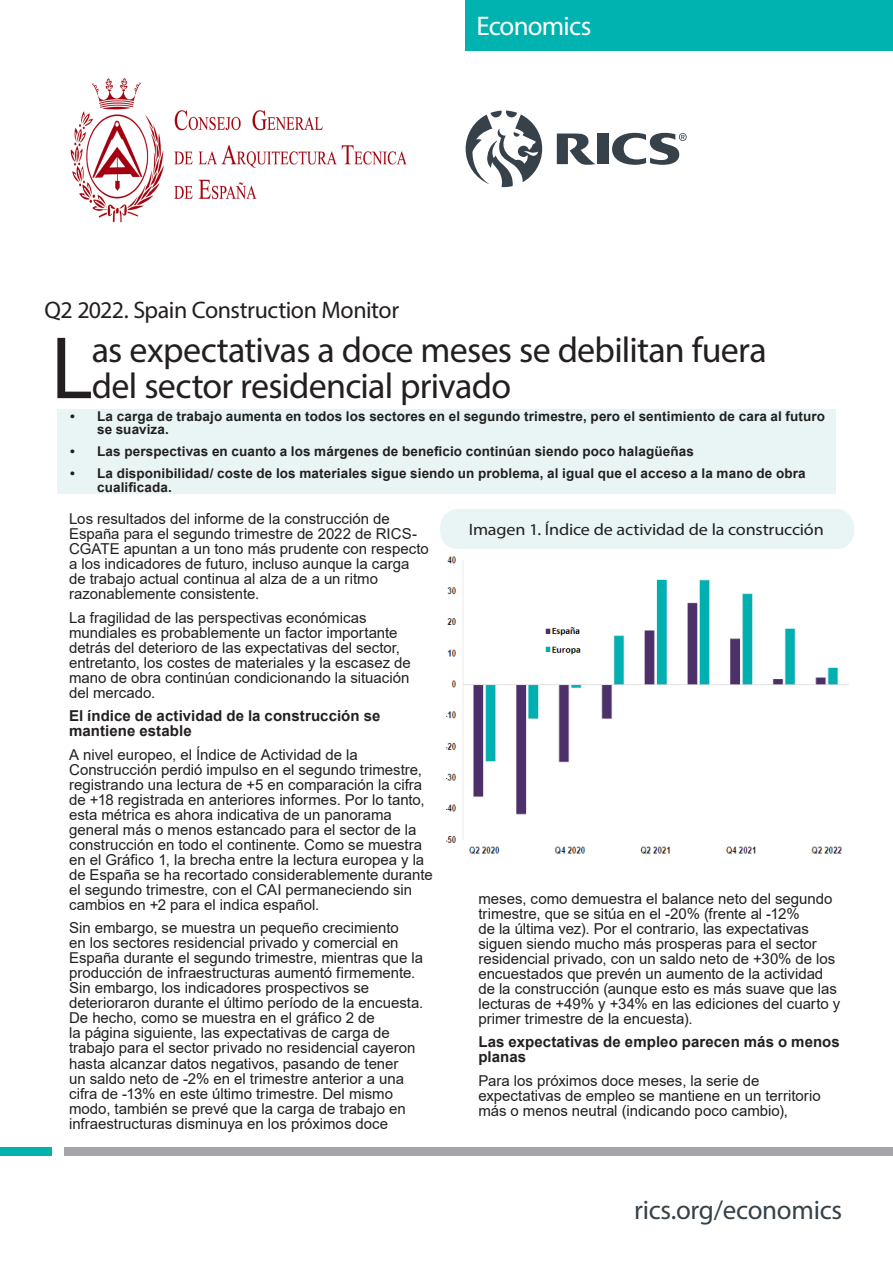
<style>
.page{position:relative;width:893px;height:1263px;background:#fff}
.page>*{position:absolute;margin:0;border:0;box-sizing:border-box;transform-origin:0 0}
.Document_Cover_Title{font:89.4px "Myriad Pro";color:#231f20}
.Document_Cover_Title-2{font:36px/36px "Myriad Pro";letter-spacing:-.02em;color:#231f20}
.t1{font:27px "Myriad Pro";letter-spacing:-.01em;color:#36414a}
.t2{font:27px "Myriad Pro";letter-spacing:-.03em;color:#fff}
.Document_Cover_Sub-t{font:24px "Myriad Pro";letter-spacing:-.02em;color:#231f20}
.Chart_description_te{font:16.5px "Myriad Pro";letter-spacing:-.01em;color:#231f20;scale:1.1 1}
.Key_Findings{font:15px/15px "Arial";color:#231f20}
.Key_Findings-2{font:700 15px/15px "Arial";letter-spacing:.005em;color:#231f20}
.t3{font:700 13.5px/13.5px "Arial";letter-spacing:.01em;color:#231f20}
</style>
<div class="page">
<div style="left:466px;top:0;width:427px;height:51px;background:#00b3b0"></div>
<svg style="left:466px;top:111px;width:76px;height:76px"></svg>
<svg style="left:612px;top:133px;width:75px;height:32px"></svg>
<svg style="left:557px;top:133px;width:38px;height:32px"></svg>
<div style="left:597px;top:134px;width:12px;height:30px;background:#36414a"></div>
<div style="left:0;top:1147px;width:51px;height:8px;background:#00b3b0"></div>
<div style="left:64px;top:1147px;width:829px;height:8px;background:#a4a5a9"></div>
<div style="left:57px;top:409px;width:779px;height:84px;background:#e8f5f4"></div>
<div style="left:440px;top:509px;width:414px;height:40px;background:#e8f5f4;border-radius:18px"></div>
<img style="left:447px;top:556px;width:402px;height:299px">
<img style="left:70px;top:78px;width:337px;height:145px">
<h3 class="t2" style="left:476px;top:10px;width:116px">Economics</h3>
<p class="Document_Cover_Sub-t" style="left:45px;top:295px;width:356px">Q2 2022. Spain Construction Monitor</p>
<p class="Document_Cover_Title" style="left:51px;top:313px;width:44px">L</p>
<p class="Document_Cover_Title-2" style="left:92px;top:331px;width:676px">as expectativas a doce meses se debilitan fuera del sector residencial privado</p>
<p class="t3" style="left:97px;top:409px;width:729px;text-indent:-27px">• La carga de trabajo aumenta en todos los sectores en el segundo trimestre, pero el sentimiento de cara al futuro se suaviza.</p>
<p class="t3" style="left:70px;top:445px;width:625px">• Las perspectivas en cuanto a los márgenes de beneficio continúan siendo poco halagüeñas</p>
<p class="t3" style="left:97px;top:467px;width:710px;text-indent:-27px">• La disponibilidad/ coste de los materiales sigue siendo un problema, al igual que el acceso a la mano de obra cualificada.</p>
<p class="Key_Findings" style="left:69px;top:511px;width:361px">Los resultados del informe de la construcción de España para el segundo trimestre de 2022 de RICS-CGATE apuntan a un tono más prudente con respecto a los indicadores de futuro, incluso aunque la carga de trabajo actual continua al alza de a un ritmo razonablemente consistente.</p>
<p class="Key_Findings" style="left:69px;top:610px;width:343px">La fragilidad de las perspectivas económicas mundiales es probablemente un factor importante detrás del deterioro de las expectativas del sector, entretanto, los costes de materiales y la escasez de mano de obra continúan condicionando la situación del mercado.</p>
<p class="Key_Findings-2" style="left:69px;top:709px;width:313px">El índice de actividad de la construcción se mantiene estable</p>
<p class="Key_Findings" style="left:69px;top:747px;width:365px">A nivel europeo, el Índice de Actividad de la Construcción perdió impulso en el segundo trimestre, registrando una lectura de +5 en comparación la cifra de +18 registrada en anteriores informes. Por lo tanto, esta métrica es ahora indicativa de un panorama general más o menos estancado para el sector de la construcción en todo el continente. Como se muestra en el Gráfico 1, la brecha entre la lectura europea y la de España se ha recortado considerablemente durante el segundo trimestre, con el CAI permaneciendo sin cambios en +2 para el indica español.</p>
<p class="Key_Findings" style="left:69px;top:920px;width:356px">Sin embargo, se muestra un pequeño crecimiento<br>en los sectores residencial privado y comercial en España durante el segundo trimestre, mientras que la producción de infraestructuras aumentó firmemente.<br>Sin embargo, los indicadores prospectivos se deterioraron durante el último período de la encuesta.<br>De hecho, como se muestra en el gráfico 2 de<br>la página siguiente, las expectativas de carga de trabajo para el sector privado no residencial cayeron hasta alcanzar datos negativos, pasando de tener<br>un saldo neto de -2% en el trimestre anterior a una cifra de -13% en este último trimestre. Del mismo modo, también se prevé que la carga de trabajo en infraestructuras disminuya en los próximos doce</p>
<p class="Chart_description_te" style="left:469px;top:520px;width:324px">Imagen 1. Índice de actividad de la construcción</p>
<p class="Key_Findings" style="left:478px;top:891px;width:363px">meses, como demuestra el balance neto del segundo trimestre, que se sitúa en el -20% (frente al -12%<br>de la última vez). Por el contrario, las expectativas siguen siendo mucho más prosperas para el sector residencial privado, con un saldo neto de +30% de los encuestados que prevén un aumento de la actividad de la construcción (aunque esto es más suave que las lecturas de +49% y +34% en las ediciones del cuarto y primer trimestre de la encuesta).</p>
<p class="Key_Findings-2" style="left:478px;top:1035px;width:363px">Las expectativas de empleo parecen más o menos planas</p>
<p class="Key_Findings" style="left:478px;top:1073px;width:344px">Para los próximos doce meses, la serie de expectativas de empleo se mantiene en un territorio más o menos neutral (indicando poco cambio),</p>
<h3 class="t1" style="left:634px;top:1194px;width:210px">rics.org/economics</h3>
</div>
